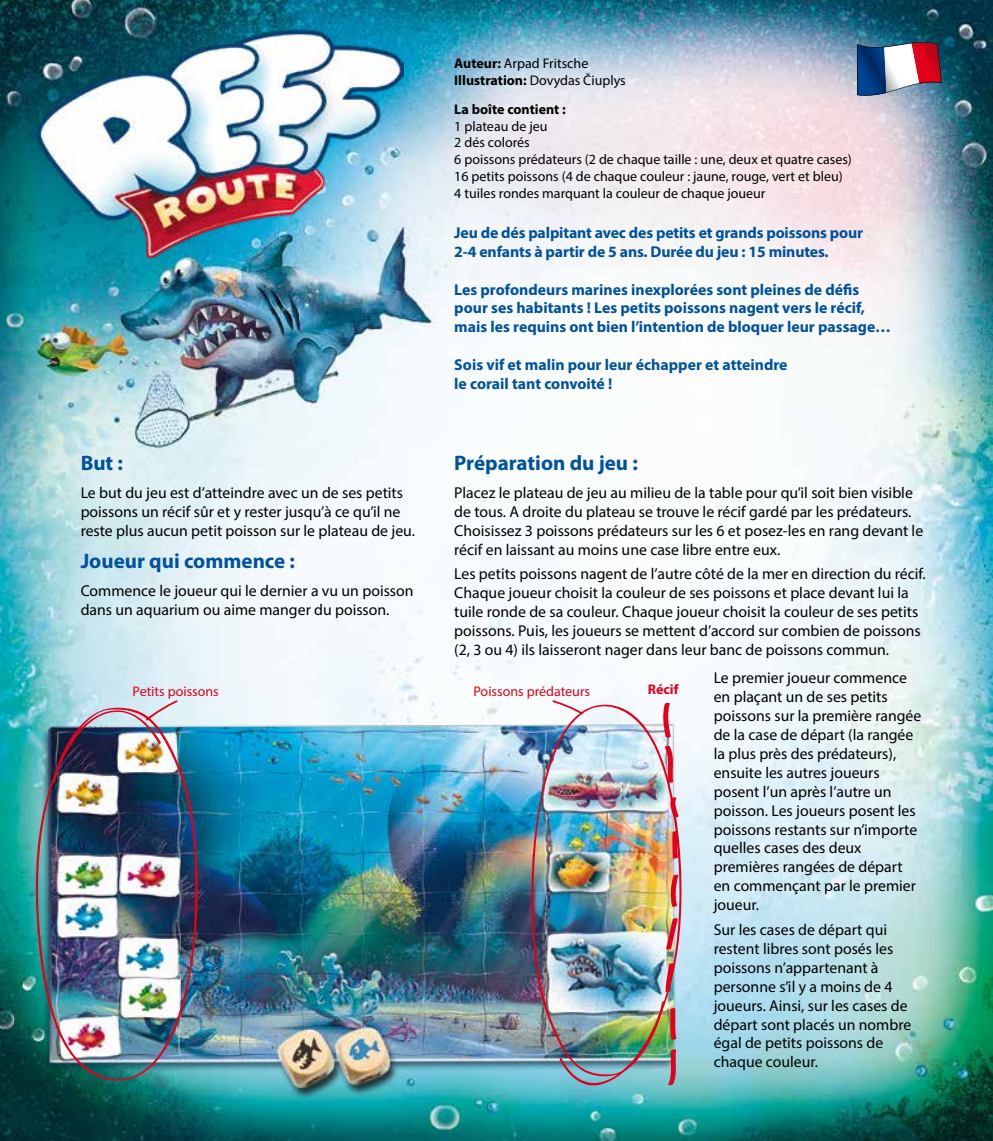
<style>
.page{position:relative;width:993px;height:1141px;background:#fff}
.page>*{position:absolute;margin:0;border:0;box-sizing:border-box;transform-origin:0 0}
.t1{font:700 21px "Myriad Pro";color:#00519e}
.t2{font:15.75px/18.9px "Myriad Pro";color:#000}
.t3{font:700 15.75px/18.9px "Myriad Pro";color:#00519e}
.t4{font:14px/16.8px "Myriad Pro";color:#000}
.t5{font:14px "Myriad Pro";color:#e2001a}
.t6{font:700 14px "Myriad Pro";color:#000}
.t7{font:700 14px "Myriad Pro";color:#e2001a}
.s1{font-weight:700}
</style>
<div class="page">
<img style="left:0;top:0;width:992px;height:1141px">
<img style="left:29px;top:710px;width:664px;height:387px">
<img style="left:34px;top:703px;width:166px;height:381px">
<svg style="left:145px;top:700px;width:33px;height:21px"></svg>
<img style="left:529px;top:702px;width:152px;height:394px">
<svg style="left:551px;top:700px;width:32px;height:15px"></svg>
<svg style="left:856px;top:42px;width:85px;height:55px"></svg>
<svg style="left:661px;top:702px;width:9px;height:36px"></svg>
<svg style="left:664px;top:745px;width:11px;height:38px"></svg>
<svg style="left:668px;top:797px;width:10px;height:21px"></svg>
<svg style="left:672px;top:831px;width:5px;height:28px"></svg>
<svg style="left:669px;top:874px;width:9px;height:33px"></svg>
<svg style="left:665px;top:918px;width:12px;height:32px"></svg>
<svg style="left:665px;top:963px;width:9px;height:29px"></svg>
<svg style="left:669px;top:1008px;width:7px;height:32px"></svg>
<svg style="left:667px;top:1049px;width:11px;height:37px"></svg>
<img style="left:37px;top:30px;width:366px;height:228px">
<p class="t4" style="left:454px;top:55px;width:173px"><span class="s1">Auteur:</span> Arpad Fritsche<br><span class="s1">Illustration:</span> Dovydas Čiuplys</p>
<p class="t6" style="left:454px;top:100px;width:113px">La boîte contient :</p>
<p class="t4" style="left:454px;top:117px;width:399px">1 plateau de jeu<br>2 dés colorés<br>6 poissons prédateurs (2 de chaque taille : une, deux et quatre cases)<br>16 petits poissons (4 de chaque couleur : jaune, rouge, vert et bleu)<br>4 tuiles rondes marquant la couleur de chaque joueur</p>
<p class="t3" style="left:454px;top:223px;width:410px">Jeu de dés palpitant avec des petits et grands poissons pour<br>2-4 enfants à partir de 5 ans. Durée du jeu : 15 minutes.</p>
<p class="t3" style="left:454px;top:279px;width:438px">Les profondeurs marines inexplorées sont pleines de défis pour ses habitants ! Les petits poissons nagent vers le récif, mais les requins ont bien l’intention de bloquer leur passage…</p>
<p class="t3" style="left:454px;top:355px;width:335px">Sois vif et malin pour leur échapper et atteindre le corail tant convoité !</p>
<h1 class="t1" style="left:454px;top:450px;width:185px">Préparation du jeu :</h1>
<p class="t2" style="left:454px;top:483px;width:470px">Placez le plateau de jeu au milieu de la table pour qu’il soit bien visible de tous. A droite du plateau se trouve le récif gardé par les prédateurs.<br>Choisissez 3 poissons prédateurs sur les 6 et posez-les en rang devant le récif en laissant au moins une case libre entre eux.</p>
<p class="t2" style="left:454px;top:564px;width:473px">Les petits poissons nagent de l’autre côté de la mer en direction du récif.<br>Chaque joueur choisit la couleur de ses poissons et place devant lui la tuile ronde de sa couleur. Chaque joueur choisit la couleur de ses petits poissons. Puis, les joueurs se mettent d’accord sur combien de poissons (2, 3 ou 4) ils laisseront nager dans leur banc de poissons commun.</p>
<p class="t2" style="left:713px;top:668px;width:209px">Le premier joueur commence en plaçant un de ses petits poissons sur la première rangée de la case de départ (la rangée la plus près des prédateurs), ensuite les autres joueurs posent l’un après l’autre un poisson. Les joueurs posent les poissons restants sur n’importe quelles cases des deux premières rangées de départ en commençant par le premier joueur.</p>
<p class="t2" style="left:713px;top:920px;width:199px">Sur les cases de départ qui restent libres sont posés les poissons n’appartenant à personne s’il y a moins de 4 joueurs. Ainsi, sur les cases de départ sont placés un nombre égal de petits poissons de chaque couleur.</p>
<h1 class="t1" style="left:81px;top:450px;width:44px">But :</h1>
<p class="t2" style="left:81px;top:483px;width:336px">Le but du jeu est d’atteindre avec un de ses petits poissons un récif sûr et y rester jusqu’à ce qu’il ne reste plus aucun petit poisson sur le plateau de jeu.</p>
<h1 class="t1" style="left:81px;top:547px;width:216px">Joueur qui commence :</h1>
<p class="t2" style="left:81px;top:581px;width:334px">Commence le joueur qui le dernier a vu un poisson dans un aquarium ou aime manger du poisson.</p>
<p class="t5" style="left:132px;top:682px;width:88px">Petits poissons</p>
<p class="t5" style="left:473px;top:682px;width:118px">Poissons prédateurs</p>
<p class="t7" style="left:647px;top:680px;width:32px">Récif</p>
</div>
